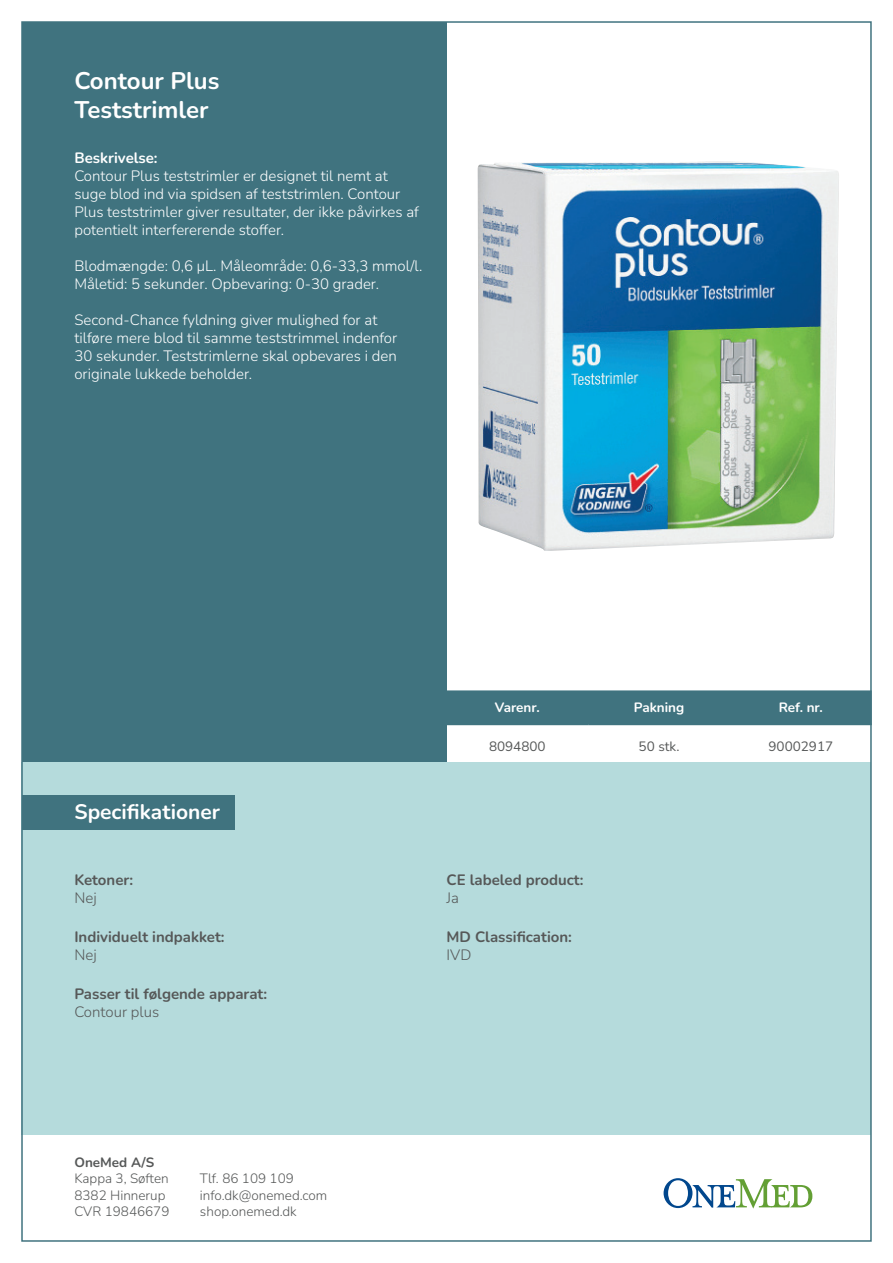
<style>
.page{position:relative;width:893px;height:1263px;background:#fff}
.page>*{position:absolute;margin:0;border:0;box-sizing:border-box;transform-origin:0 0}
.t1{font:700 24px/28.8px "Nunito";color:#fff}
.t2{font:700 21px "Nunito";color:#fff}
.t3{font:300 15px/18px "Nunito";color:#fff}
.t4{font:700 15px "Nunito";color:#565858}
.t5{font:300 15px "Nunito";color:#565858}
.t6{font:700 15px "Nunito";color:#fff}
.t7{font:300 13.5px/16.5px "Nunito";color:#565858}
.t8{font:700 13.5px "Nunito";color:#fff}
.t9{font:13.5px "Nunito";color:#565858}
.t10{font:700 13.5px "Nunito";color:#565858}
</style>
<div class="page">
<img style="left:478px;top:161px;width:361px;height:390px">
<div style="left:22px;top:22px;width:424px;height:740px;background:#40737f"></div>
<div style="left:22px;top:762px;width:849px;height:373px;background:#b5dbdc"></div>
<svg style="left:664px;top:1178px;width:148px;height:30px"></svg>
<div style="left:446px;top:690px;width:426px;height:34px;background:#40737f"></div>
<hr style="left:446px;top:724px;width:142px;height:1px;background:#40737f">
<hr style="left:588px;top:724px;width:142px;height:1px;background:#40737f">
<hr style="left:730px;top:724px;width:142px;height:1px;background:#40737f">
<div style="left:22px;top:795px;width:212px;height:34px;background:#40737f"></div>
<h1 class="t1" style="left:74px;top:66px;width:146px">Contour Plus<br>Teststrimler</h1>
<p class="t6" style="left:74px;top:147px;width:85px">Beskrivelse:</p>
<p class="t3" style="left:74px;top:166px;width:346px">Contour Plus teststrimler er designet til nemt at suge blod ind via spidsen af teststrimlen. Contour Plus teststrimler giver resultater, der ikke påvirkes af potentielt interfererende stoffer.</p>
<p class="t3" style="left:74px;top:256px;width:349px">Blodmængde: 0,6 μL. Måleområde: 0,6-33,3 mmol/l.<br>Måletid: 5 sekunder. Opbevaring: 0-30 grader.</p>
<p class="t3" style="left:74px;top:310px;width:324px">Second-Chance fyldning giver mulighed for at tilføre mere blod til samme teststrimmel indenfor 30 sekunder. Teststrimlerne skal opbevares i den originale lukkede beholder.</p>
<h2 class="t2" style="left:74px;top:797px;width:147px">Specifikationer</h2>
<p class="t4" style="left:74px;top:869px;width:60px">Ketoner:</p>
<p class="t5" style="left:74px;top:887px;width:24px">Nej</p>
<p class="t4" style="left:74px;top:926px;width:152px">Individuelt indpakket:</p>
<p class="t5" style="left:74px;top:944px;width:24px">Nej</p>
<p class="t4" style="left:74px;top:984px;width:194px">Passer til følgende apparat:</p>
<p class="t5" style="left:74px;top:1002px;width:86px">Contour plus</p>
<p class="t10" style="left:74px;top:1152px;width:81px">OneMed A/S</p>
<p class="t7" style="left:74px;top:1170px;width:97px">Kappa 3, Søften<br>8382 Hinnerup<br>CVR 19846679</p>
<p class="t7" style="left:200px;top:1170px;width:129px">Tlf. 86 109 109 info.dk@onemed.com shop.onemed.dk</p>
<p class="t8" style="left:495px;top:698px;width:46px">Varenr.</p>
<p class="t8" style="left:634px;top:698px;width:52px">Pakning</p>
<p class="t8" style="left:779px;top:698px;width:46px">Ref. nr.</p>
<p class="t9" style="left:489px;top:736px;width:58px">8094800</p>
<p class="t9" style="left:639px;top:736px;width:42px">50 stk.</p>
<p class="t9" style="left:768px;top:736px;width:66px">90002917</p>
<p class="t4" style="left:446px;top:869px;width:138px">CE labeled product:</p>
<p class="t5" style="left:446px;top:887px;width:14px">Ja</p>
<p class="t4" style="left:446px;top:926px;width:127px">MD Classification:</p>
<p class="t5" style="left:446px;top:944px;width:26px">IVD</p>
</div>
